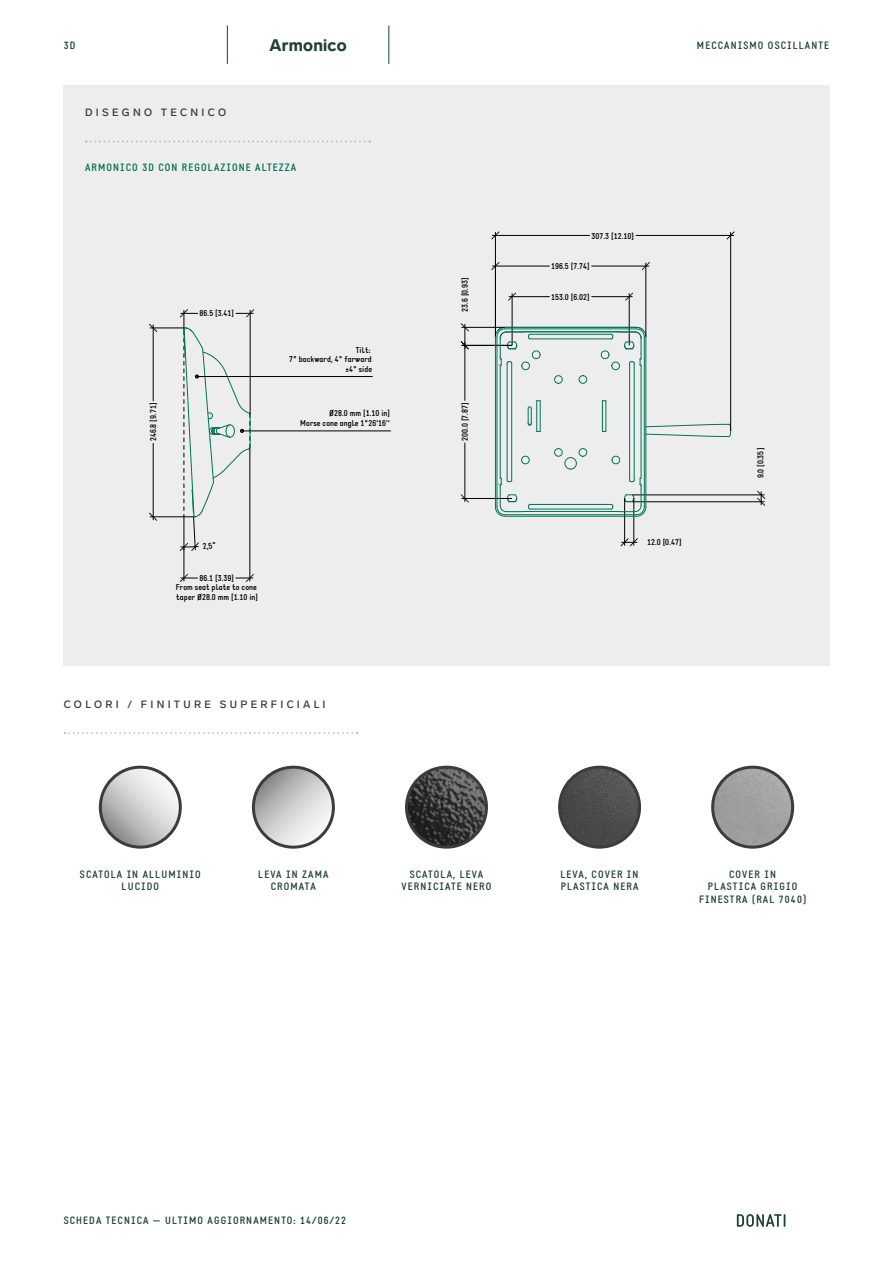
<style>
.page{position:relative;width:893px;height:1263px;background:#fff}
.page>*{position:absolute;margin:0;border:0;box-sizing:border-box;transform-origin:0 0}
.t1{font:900 16.5px "Lab Grotesque";letter-spacing:.015em;color:#1f4036}
.t2{font:700 10.5px/12.6px "Static";letter-spacing:.1em;color:#1f4036;text-align:center}
.t3{font:500 10.5px "Lab Grotesque";letter-spacing:.315em;color:#3c3c3b}
.t4{font:700 10.5px "Static";letter-spacing:.1em;color:#007051}
.t5{font:700 8.4px/9.8px "Static";color:#000;text-align:right}
</style>
<div class="page">
<div style="left:64px;top:85px;width:765px;height:581px;background:#ededed"></div>
<img style="left:560px;top:767px;width:79px;height:79px">
<div style="left:558px;top:766px;width:83px;height:83px;border:3px solid #3c3c3b;border-radius:50%"></div>
<svg style="left:508px;top:292px;width:8px;height:9px"></svg>
<svg style="left:625px;top:292px;width:8px;height:9px"></svg>
<svg style="left:491px;top:262px;width:8px;height:8px"></svg>
<svg style="left:642px;top:262px;width:8px;height:8px"></svg>
<svg style="left:491px;top:231px;width:8px;height:9px"></svg>
<svg style="left:726px;top:231px;width:9px;height:9px"></svg>
<svg style="left:461px;top:494px;width:8px;height:8px"></svg>
<svg style="left:149px;top:324px;width:8px;height:8px"></svg>
<svg style="left:149px;top:513px;width:8px;height:8px"></svg>
<svg style="left:612px;top:456px;width:8px;height:8px"></svg>
<svg style="left:521px;top:456px;width:8px;height:8px"></svg>
<svg style="left:579px;top:375px;width:8px;height:9px"></svg>
<svg style="left:647px;top:424px;width:84px;height:13px"></svg>
<svg style="left:554px;top:448px;width:33px;height:21px"></svg>
<hr style="left:512px;top:294px;width:1px;height:51px;background:#000">
<hr style="left:629px;top:294px;width:1px;height:51px;background:#000">
<hr style="left:509px;top:296px;width:40px;height:1px;background:#000">
<hr style="left:592px;top:296px;width:40px;height:1px;background:#000">
<hr style="left:624px;top:499px;width:1px;height:46px;background:#000">
<hr style="left:634px;top:499px;width:1px;height:46px;background:#000">
<svg style="left:620px;top:538px;width:18px;height:8px"></svg>
<hr style="left:646px;top:263px;width:1px;height:73px;background:#000">
<hr style="left:492px;top:266px;width:57px;height:1px;background:#000">
<hr style="left:592px;top:266px;width:57px;height:1px;background:#000">
<hr style="left:495px;top:232px;width:1px;height:104px;background:#000">
<hr style="left:730px;top:232px;width:1px;height:198px;background:#000">
<hr style="left:492px;top:235px;width:98px;height:1px;background:#000">
<hr style="left:636px;top:235px;width:98px;height:1px;background:#000">
<hr style="left:242px;top:431px;width:149px;height:1px;background:#000">
<hr style="left:462px;top:327px;width:42px;height:1px;background:#000">
<svg style="left:461px;top:323px;width:8px;height:26px"></svg>
<hr style="left:462px;top:345px;width:50px;height:1px;background:#000">
<hr style="left:462px;top:498px;width:50px;height:1px;background:#000">
<hr style="left:465px;top:342px;width:1px;height:58px;background:#000">
<hr style="left:465px;top:443px;width:1px;height:58px;background:#000">
<hr style="left:197px;top:376px;width:175px;height:1px;background:#000">
<hr style="left:150px;top:328px;width:34px;height:1px;background:#000">
<hr style="left:150px;top:516px;width:44px;height:1px;background:#000">
<hr style="left:153px;top:325px;width:1px;height:76px;background:#000">
<hr style="left:153px;top:443px;width:1px;height:77px;background:#000">
<hr style="left:633px;top:501px;width:131px;height:1px;background:#000">
<hr style="left:633px;top:495px;width:131px;height:1px;background:#000">
<svg style="left:757px;top:491px;width:8px;height:15px"></svg>
<hr style="left:184px;top:547px;width:1px;height:34px;background:#000">
<hr style="left:250px;top:449px;width:1px;height:132px;background:#000">
<svg style="left:180px;top:574px;width:18px;height:8px"></svg>
<svg style="left:236px;top:574px;width:18px;height:8px"></svg>
<hr style="left:644px;top:337px;width:1px;height:170px;background:#007357">
<svg style="left:180px;top:309px;width:74px;height:242px;background:#dbdfde"></svg>
<hr style="left:250px;top:414px;width:1px;height:33px;background:#007357">
<hr style="left:497px;top:337px;width:1px;height:170px;background:#007357">
<hr style="left:495px;top:337px;width:1px;height:170px;background:#007357">
<hr style="left:505px;top:516px;width:131px;height:1px;background:#007357">
<hr style="left:646px;top:337px;width:1px;height:170px;background:#007357">
<hr style="left:536px;top:401px;width:1px;height:30px;background:#007357">
<hr style="left:540px;top:401px;width:1px;height:30px;background:#007357">
<hr style="left:602px;top:401px;width:1px;height:30px;background:#007357">
<hr style="left:606px;top:401px;width:1px;height:30px;background:#007357">
<hr style="left:511px;top:363px;width:1px;height:117px;background:#007357">
<hr style="left:507px;top:363px;width:1px;height:117px;background:#007357">
<hr style="left:634px;top:363px;width:1px;height:117px;background:#007357">
<hr style="left:629px;top:363px;width:1px;height:117px;background:#007357">
<hr style="left:530px;top:334px;width:81px;height:1px;background:#007357">
<hr style="left:530px;top:339px;width:81px;height:1px;background:#007357">
<hr style="left:530px;top:509px;width:81px;height:1px;background:#007357">
<hr style="left:530px;top:504px;width:81px;height:1px;background:#007357">
<svg style="left:528px;top:400px;width:12px;height:25px"></svg>
<hr style="left:524px;top:511px;width:93px;height:1px;background:#007357">
<hr style="left:500px;top:365px;width:1px;height:113px;background:#007357">
<hr style="left:641px;top:365px;width:1px;height:113px;background:#007357">
<hr style="left:524px;top:332px;width:93px;height:1px;background:#007357">
<hr style="left:524px;top:331px;width:93px;height:1px;background:#007357">
<svg style="left:495px;top:478px;width:35px;height:38px"></svg>
<svg style="left:495px;top:327px;width:76px;height:57px;background:#cad9d6"></svg>
<svg style="left:601px;top:327px;width:45px;height:43px;background:#bfd4cf"></svg>
<hr style="left:505px;top:327px;width:131px;height:1px;background:#007357">
<hr style="left:505px;top:329px;width:131px;height:1px;background:#007357">
<hr style="left:505px;top:514px;width:131px;height:1px;background:#007357">
<svg style="left:611px;top:478px;width:35px;height:38px"></svg>
<svg style="left:100px;top:767px;width:80px;height:80px;background:#c6c6c5"></svg>
<div style="left:99px;top:766px;width:83px;height:83px;border:3px solid #3c3c3b;border-radius:50%"></div>
<svg style="left:253px;top:767px;width:80px;height:80px;background:#c5c5c5"></svg>
<div style="left:252px;top:766px;width:83px;height:83px;border:3px solid #3c3c3b;border-radius:50%"></div>
<img style="left:713px;top:767px;width:79px;height:79px">
<div style="left:711px;top:766px;width:83px;height:83px;border:3px solid #3c3c3b;border-radius:50%"></div>
<img style="left:406px;top:767px;width:80px;height:78px">
<div style="left:405px;top:766px;width:83px;height:83px;border:3px solid #3c3c3b;border-radius:50%"></div>
<svg style="left:86px;top:141px;width:284px;height:1px"></svg>
<svg style="left:65px;top:732px;width:292px;height:2px"></svg>
<hr style="left:227px;top:26px;width:1px;height:38px;background:#1f4036">
<hr style="left:388px;top:26px;width:1px;height:38px;background:#1f4036">
<svg style="left:737px;top:1214px;width:48px;height:13px"></svg>
<p class="t2" style="left:64px;top:39px;width:13px">3D</p>
<h1 class="t1" style="left:270px;top:35px;width:79px">Armonico</h1>
<p class="t2" style="left:697px;top:39px;width:134px">MECCANISMO OSCILLANTE</p>
<p class="t3" style="left:85px;top:106px;width:142px">DISEGNO TECNICO</p>
<p class="t4" style="left:85px;top:161px;width:213px">ARMONICO 3D CON REGOLAZIONE ALTEZZA</p>
<p class="t5" style="left:200px;top:309px;width:36px">86.5 [3.41]</p>
<p class="t5" style="left:289px;top:345px;width:85px">Tilt:<br>7° backward, 4° farward ±4° side</p>
<p class="t5" style="left:460px;top:312px;width:36px;rotate:-90deg">23.6 [0.93]</p>
<p class="t5" style="left:149px;top:441px;width:40px;rotate:-90deg">246.8 [9.71]</p>
<p class="t5" style="left:460px;top:441px;width:40px;rotate:-90deg">200.0 [7.87]</p>
<p class="t5" style="left:300px;top:408px;width:91px">Ø28.0 mm [1.10 in]<br>Morse cone angle 1°26'16''</p>
<p class="t5" style="left:202px;top:542px;width:15px;rotate:-7deg">2,5°</p>
<p class="t5" style="left:199px;top:573px;width:36px">86.1 [3.39]</p>
<p class="t5" style="left:176px;top:582px;width:84px;text-align:left">From seat plate to cone taper Ø28.0 mm [1.10 in]</p>
<p class="t3" style="left:64px;top:698px;width:263px">COLORI / FINITURE SUPERFICIALI</p>
<p class="t5" style="left:592px;top:231px;width:44px">307.3 [12.10]</p>
<p class="t5" style="left:551px;top:261px;width:40px">196.5 [7.74]</p>
<p class="t5" style="left:551px;top:292px;width:40px">153.0 [6.02]</p>
<p class="t5" style="left:647px;top:538px;width:36px">12.0 [0.47]</p>
<p class="t5" style="left:756px;top:478px;width:32px;rotate:-90deg">9.0 [0.35]</p>
<p class="t2" style="left:80px;top:868px;width:122px">SCATOLA IN ALLUMINIO<br>LUCIDO</p>
<p class="t2" style="left:258px;top:868px;width:72px">LEVA IN ZAMA<br>CROMATA</p>
<p class="t2" style="left:401px;top:868px;width:91px">SCATOLA, LEVA<br>VERNICIATE NERO</p>
<p class="t2" style="left:561px;top:868px;width:80px;text-align:left">LEVA, COVER IN<br>PLASTICA NERA</p>
<p class="t2" style="left:699px;top:868px;width:109px">COVER IN<br>PLASTICA GRIGIO<br>FINESTRA (RAL 7040)</p>
<p class="t2" style="left:64px;top:1215px;width:284px">SCHEDA TECNICA — ULTIMO AGGIORNAMENTO: 14/06/22</p>
<p class="t2" style="left:89px;top:1215px;width:86px">SCHEDA TECNICA</p>
</div>
